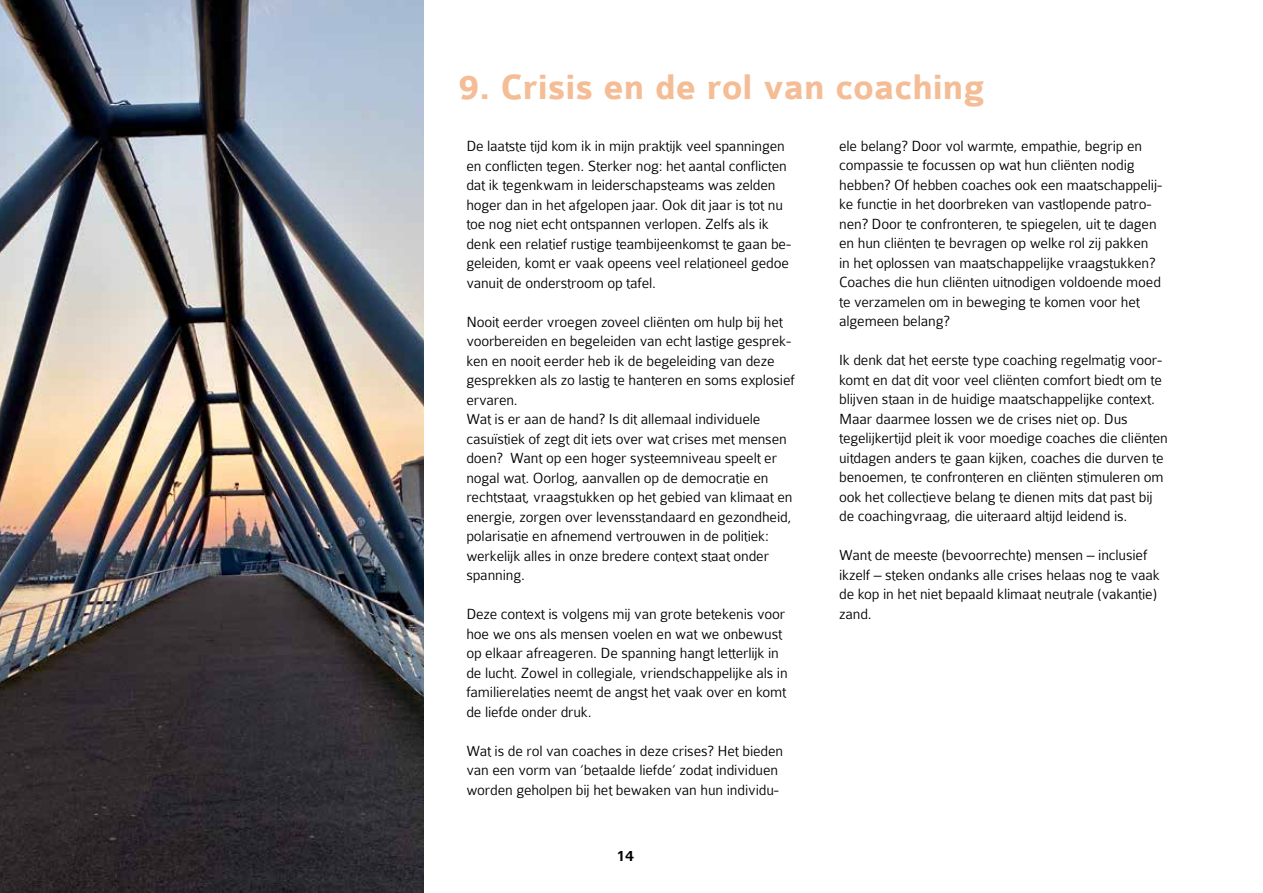
<style>
.page{position:relative;width:1263px;height:893px;background:#fff}
.page>*{position:absolute;margin:0;border:0;box-sizing:border-box;transform-origin:0 0}
.t1{font:700 37.5px "Colaborate";color:#f4bd96}
.t2{font:500 16.5px "Colaborate";color:#000}
.t3{font:300 15.75px/19.5px "Colaborate";letter-spacing:-.01em;color:#000}
</style>
<div class="page">
<img style="left:0;top:0;width:424px;height:893px">
<h1 class="t1" style="left:458px;top:67px;width:528px">9. Crisis en de rol van coaching</h1>
<p class="t3" style="left:466px;top:136px;width:326px">De laatste tijd kom ik in mijn praktijk veel spanningen en conflicten tegen. Sterker nog: het aantal conflicten dat ik tegenkwam in leiderschapsteams was zelden hoger dan in het afgelopen jaar. Ook dit jaar is tot nu toe nog niet echt ontspannen verlopen. Zelfs als ik denk een relatief rustige teambijeenkomst te gaan be&shy;geleiden, komt er vaak opeens veel relationeel gedoe vanuit de onderstroom op tafel.</p>
<p class="t3" style="left:466px;top:312px;width:330px">Nooit eerder vroegen zoveel cliënten om hulp bij het voorbereiden en begeleiden van echt lastige gesprek&shy;ken en nooit eerder heb ik de begeleiding van deze gesprekken als zo lastig te hanteren en soms explosief ervaren.<br>Wat is er aan de hand? Is dit allemaal individuele casuïstiek of zegt dit iets over wat crises met mensen doen? Want op een hoger systeemniveau speelt er nogal wat. Oorlog, aanvallen op de democratie en rechtstaat, vraagstukken op het gebied van klimaat en energie, zorgen over levensstandaard en gezondheid, polarisatie en afnemend vertrouwen in de politiek: werkelijk alles in onze bredere context staat onder spanning.</p>
<p class="t3" style="left:466px;top:604px;width:323px">Deze context is volgens mij van grote betekenis voor hoe we ons als mensen voelen en wat we onbewust op elkaar afreageren. De spanning hangt letterlijk in de lucht. Zowel in collegiale, vriendschappelijke als in familierelaties neemt de angst het vaak over en komt de liefde onder druk.</p>
<p class="t3" style="left:466px;top:741px;width:318px">Wat is de rol van coaches in deze crises? Het bieden van een vorm van ‘betaalde liefde’ zodat individuen worden geholpen bij het bewaken van hun individu-</p>
<p class="t2" style="left:616px;top:847px;width:19px">14</p>
<p class="t3" style="left:839px;top:136px;width:325px">ele belang? Door vol warmte, empathie, begrip en compassie te focussen op wat hun cliënten nodig hebben? Of hebben coaches ook een maatschappelij&shy;ke functie in het doorbreken van vastlopende patro&shy;nen? Door te confronteren, te spiegelen, uit te dagen en hun cliënten te bevragen op welke rol zij pakken in het oplossen van maatschappelijke vraagstukken?<br>Coaches die hun cliënten uitnodigen voldoende moed te verzamelen om in beweging te komen voor het algemeen belang?</p>
<p class="t3" style="left:839px;top:351px;width:330px">Ik denk dat het eerste type coaching regelmatig voor&shy;komt en dat dit voor veel cliënten comfort biedt om te blijven staan in de huidige maatschappelijke context.<br>Maar daarmee lossen we de crises niet op. Dus tegelijkertijd pleit ik voor moedige coaches die cliënten uitdagen anders te gaan kijken, coaches die durven te benoemen, te confronteren en cliënten stimuleren om ook het collectieve belang te dienen mits dat past bij de coachingvraag, die uiteraard altijd leidend is.</p>
<p class="t3" style="left:839px;top:546px;width:322px">Want de meeste (bevoorrechte) mensen – inclusief ikzelf – steken ondanks alle crises helaas nog te vaak de kop in het niet bepaald klimaat neutrale (vakantie) zand.</p>
</div>
